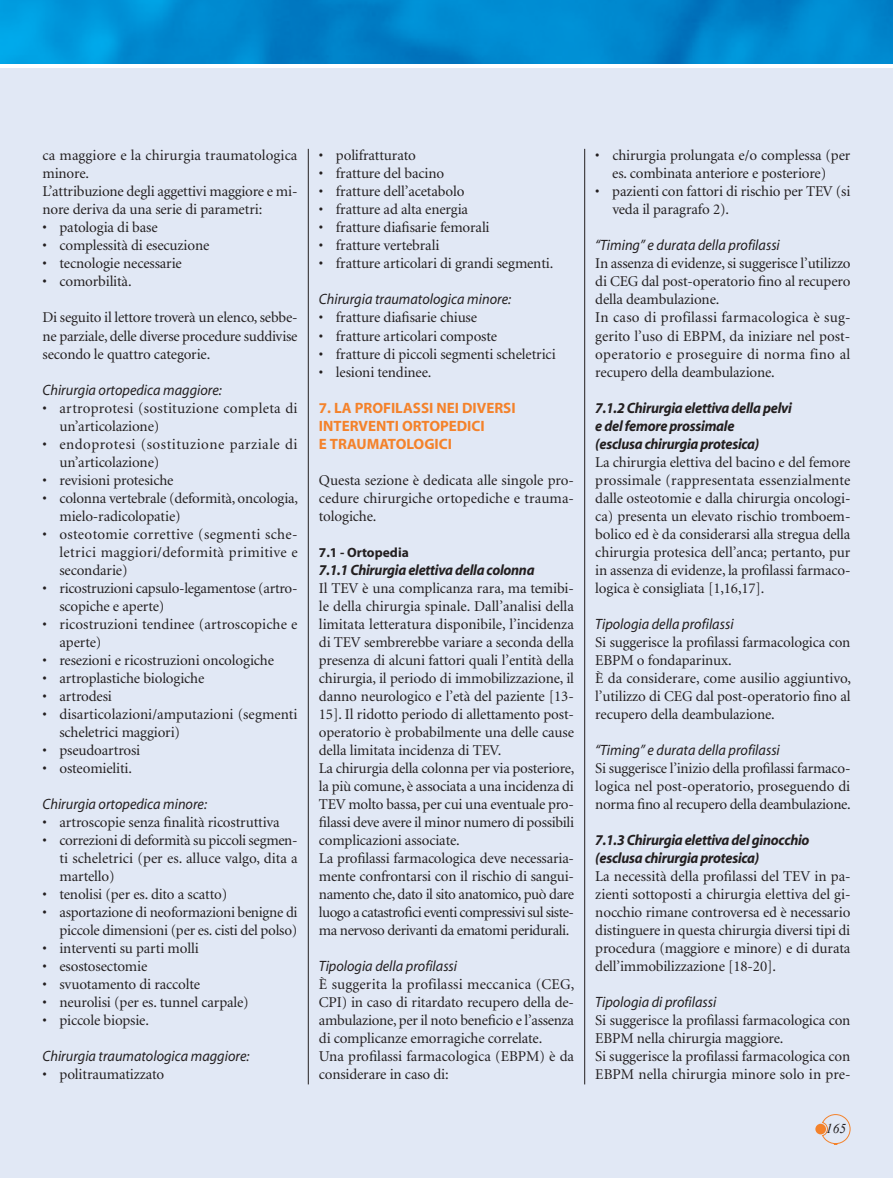
<style>
.page{position:relative;width:893px;height:1178px;background:#fff}
.page>*{position:absolute;margin:0;border:0;box-sizing:border-box;transform-origin:0 0}
.t1{font:15px/18px "Minion";letter-spacing:-.01em;color:#231f20}
.t2{font:italic 15px "Myriad";color:#231f20;scale:.95 1}
.t3{font:italic 700 15px/18px "Myriad";letter-spacing:-.02em;color:#231f20;scale:.95 1}
.t4{font:700 15px/18px "Myriad";color:#f4822b}
.t5{font:15px/18px "Minion";letter-spacing:.015em;color:#231f20}
.t6{font:15px/18px "Minion";letter-spacing:.03em;color:#231f20}
.t7{font:700 13.5px "Myriad";color:#231f20}
.t8{font:italic 13.5px "Times New Roman";color:#231f20}
</style>
<div class="page">
<div style="left:0;top:68px;width:893px;height:1110px;background:#e1e8f5"></div>
<svg style="left:1px;top:0;width:892px;height:64px;background:#0089cf"></svg>
<hr style="left:0;top:0;width:1px;height:64px;background:#00aeef">
<div style="left:815px;top:1124px;width:11px;height:10px;background:#f4822b;border-radius:50%"></div>
<svg style="left:821px;top:1114px;width:30px;height:31px"></svg>
<hr style="left:308px;top:149px;width:1px;height:935px;background:#231f20">
<hr style="left:584px;top:149px;width:1px;height:935px;background:#231f20">
<p class="t1" style="left:43px;top:147px;width:257px">ca maggiore e la chirurgia traumatologica minore.<br>L’attribuzione degli aggettivi maggiore e mi&shy;nore deriva da una serie di parametri:</p>
<p class="t1" style="left:43px;top:219px;width:117px">• patologia di base</p>
<p class="t1" style="left:43px;top:237px;width:168px">• complessità di esecuzione</p>
<p class="t1" style="left:43px;top:255px;width:141px">• tecnologie necessarie</p>
<p class="t1" style="left:43px;top:273px;width:91px">• comorbilità.</p>
<p class="t1" style="left:43px;top:309px;width:257px;text-align:justify">Di seguito il lettore troverà un elenco, sebbe&shy;ne parziale, delle diverse procedure suddivise secondo le quattro categorie.</p>
<p class="t2" style="left:43px;top:382px;width:190px">Chirurgia ortopedica maggiore:</p>
<p class="t5" style="left:60px;top:399px;width:240px;text-indent:-17px">• artroprotesi (sostituzione completa di un’articolazione)</p>
<p class="t6" style="left:59px;top:435px;width:240px;text-indent:-17px">• endoprotesi (sostituzione parziale di un’articolazione)</p>
<p class="t1" style="left:42px;top:471px;width:133px">• revisioni protesiche</p>
<p class="t1" style="left:59px;top:489px;width:240px;text-indent:-17px">• colonna vertebrale (deformità, oncologia, mielo-radicolopatie)</p>
<p class="t1" style="left:59px;top:525px;width:240px;text-align:justify;text-indent:-17px">• osteotomie correttive (segmenti sche&shy;letrici maggiori/deformità primitive e secondarie)</p>
<p class="t1" style="left:59px;top:579px;width:240px;text-indent:-17px">• ricostruzioni capsulo-legamentose (artro&shy;scopiche e aperte)</p>
<p class="t1" style="left:59px;top:615px;width:240px;text-indent:-17px">• ricostruzioni tendinee (artroscopiche e aperte)</p>
<p class="t1" style="left:42px;top:651px;width:233px">• resezioni e ricostruzioni oncologiche</p>
<p class="t1" style="left:42px;top:669px;width:163px">• artroplastiche biologiche</p>
<p class="t1" style="left:42px;top:687px;width:71px">• artrodesi</p>
<p class="t1" style="left:59px;top:705px;width:240px;text-indent:-17px">• disarticolazioni/amputazioni (segmenti scheletrici maggiori)</p>
<p class="t1" style="left:42px;top:741px;width:99px">• pseudoartrosi</p>
<p class="t1" style="left:42px;top:759px;width:91px">• osteomieliti.</p>
<p class="t2" style="left:43px;top:796px;width:175px">Chirurgia ortopedica minore:</p>
<p class="t1" style="left:43px;top:813px;width:239px">• artroscopie senza finalità ricostruttiva</p>
<p class="t1" style="left:59px;top:831px;width:240px;text-align:justify;text-indent:-17px">• correzioni di deformità su piccoli segmen&shy;ti scheletrici (per es. alluce valgo, dita a martello)</p>
<p class="t1" style="left:42px;top:885px;width:186px">• tenolisi (per es. dito a scatto)</p>
<p class="t1" style="left:42px;top:903px;width:257px;text-align:right">• asportazione di neoformazioni benigne di piccole dimensioni (per es. cisti del polso)</p>
<p class="t1" style="left:42px;top:939px;width:158px">• interventi su parti molli</p>
<p class="t1" style="left:42px;top:957px;width:106px">• esostosectomie</p>
<p class="t1" style="left:42px;top:975px;width:159px">• svuotamento di raccolte</p>
<p class="t1" style="left:42px;top:993px;width:208px">• neurolisi (per es. tunnel carpale)</p>
<p class="t1" style="left:42px;top:1011px;width:108px">• piccole biopsie.</p>
<p class="t2" style="left:43px;top:1048px;width:219px">Chirurgia traumatologica maggiore:</p>
<p class="t1" style="left:43px;top:1065px;width:123px">• politraumatizzato</p>
<p class="t1" style="left:319px;top:147px;width:98px">• polifratturato</p>
<p class="t1" style="left:319px;top:165px;width:127px">• fratture del bacino</p>
<p class="t1" style="left:319px;top:183px;width:147px">• fratture dell’acetabolo</p>
<p class="t1" style="left:319px;top:201px;width:151px">• fratture ad alta energia</p>
<p class="t1" style="left:319px;top:219px;width:172px">• fratture diafisarie femorali</p>
<p class="t1" style="left:319px;top:237px;width:122px">• fratture vertebrali</p>
<p class="t1" style="left:319px;top:255px;width:236px">• fratture articolari di grandi segmenti.</p>
<p class="t2" style="left:319px;top:292px;width:204px">Chirurgia traumatologica minore:</p>
<p class="t1" style="left:319px;top:309px;width:160px">• fratture diafisarie chiuse</p>
<p class="t1" style="left:319px;top:327px;width:180px">• fratture articolari composte</p>
<p class="t1" style="left:319px;top:345px;width:238px">• fratture di piccoli segmenti scheletrici</p>
<p class="t1" style="left:319px;top:363px;width:114px">• lesioni tendinee.</p>
<p class="t4" style="left:319px;top:399px;width:196px">7. LA PROFILASSI NEI DIVERSI<br>INTERVENTI ORTOPEDICI<br>E TRAUMATOLOGICI</p>
<p class="t1" style="left:319px;top:471px;width:257px;text-align:justify">Questa sezione è dedicata alle singole pro&shy;cedure chirurgiche ortopediche e trauma&shy;tologiche.</p>
<p class="t7" style="left:319px;top:545px;width:91px">7.1 - ORTOPEDIA</p>
<p class="t3" style="left:319px;top:561px;width:229px">7.1.1 Chirurgia elettiva della colonna</p>
<p class="t1" style="left:319px;top:579px;width:257px">Il TEV è una complicanza rara, ma temibi&shy;le della chirurgia spinale. Dall’analisi della limitata letteratura disponibile, l’incidenza di TEV sembrerebbe variare a seconda della presenza di alcuni fattori quali l’entità della chirurgia, il periodo di immobilizzazione, il danno neurologico e l’età del paziente [13- 15]. Il ridotto periodo di allettamento post&shy;operatorio è probabilmente una delle cause della limitata incidenza di TEV.<br>La chirurgia della colonna per via posteriore, la più comune, è associata a una incidenza di TEV molto bassa, per cui una eventuale pro&shy;filassi deve avere il minor numero di possibili complicazioni associate.<br>La profilassi farmacologica deve necessaria&shy;mente confrontarsi con il rischio di sangui&shy;namento che, dato il sito anatomico, può dare luogo a catastrofici eventi compressivi sul siste&shy;ma nervoso derivanti da ematomi peridurali.</p>
<p class="t2" style="left:319px;top:958px;width:147px">Tipologia della profilassi</p>
<p class="t1" style="left:319px;top:975px;width:257px">È suggerita la profilassi meccanica (CEG, CPI) in caso di ritardato recupero della de&shy;ambulazione, per il noto beneficio e l’assenza di complicanze emorragiche correlate.<br>Una profilassi farmacologica (EBPM) è da considerare in caso di:</p>
<p class="t1" style="left:595px;top:147px;width:257px;text-align:center">• chirurgia prolungata e/o complessa (per es. combinata anteriore e posteriore)</p>
<p class="t1" style="left:612px;top:183px;width:240px;text-indent:-17px">• pazienti con fattori di rischio per TEV (si veda il paragrafo 2).</p>
<p class="t2" style="left:595px;top:238px;width:196px">“Timing” e durata della profilassi</p>
<p class="t1" style="left:595px;top:255px;width:257px">In assenza di evidenze, si suggerisce l’utilizzo di CEG dal post-operatorio fino al recupero della deambulazione.<br>In caso di profilassi farmacologica è sug&shy;gerito l’uso di EBPM, da iniziare nel post&shy;operatorio e proseguire di norma fino al recupero della deambulazione.</p>
<p class="t3" style="left:595px;top:399px;width:209px">7.1.2 Chirurgia elettiva della pelvi e del femore prossimale<br>(esclusa chirurgia protesica)</p>
<p class="t1" style="left:595px;top:453px;width:257px;text-align:justify">La chirurgia elettiva del bacino e del femore prossimale (rappresentata essenzialmente dalle osteotomie e dalla chirurgia oncologi&shy;ca) presenta un elevato rischio tromboem&shy;bolico ed è da considerarsi alla stregua della chirurgia protesica dell’anca; pertanto, pur in assenza di evidenze, la profilassi farmaco&shy;logica è consigliata [1,16,17].</p>
<p class="t2" style="left:595px;top:616px;width:147px">Tipologia della profilassi</p>
<p class="t1" style="left:595px;top:633px;width:257px">Si suggerisce la profilassi farmacologica con EBPM o fondaparinux.<br>È da considerare, come ausilio aggiuntivo, l’utilizzo di CEG dal post-operatorio fino al recupero della deambulazione.</p>
<p class="t2" style="left:595px;top:742px;width:196px">“Timing” e durata della profilassi</p>
<p class="t1" style="left:595px;top:759px;width:257px;text-align:justify">Si suggerisce l’inizio della profilassi farmaco&shy;logica nel post-operatorio, proseguendo di norma fino al recupero della deambulazione.</p>
<p class="t3" style="left:595px;top:831px;width:227px">7.1.3 Chirurgia elettiva del ginocchio (esclusa chirurgia protesica)</p>
<p class="t1" style="left:595px;top:867px;width:257px;text-align:justify">La necessità della profilassi del TEV in pa&shy;zienti sottoposti a chirurgia elettiva del gi&shy;nocchio rimane controversa ed è necessario distinguere in questa chirurgia diversi tipi di procedura (maggiore e minore) e di durata dell’immobilizzazione [18-20].</p>
<p class="t2" style="left:595px;top:994px;width:129px">Tipologia di profilassi</p>
<p class="t1" style="left:595px;top:1011px;width:257px">Si suggerisce la profilassi farmacologica con EBPM nella chirurgia maggiore.<br>Si suggerisce la profilassi farmacologica con EBPM nella chirurgia minore solo in pre-</p>
<p class="t8" style="left:826px;top:1119px;width:22px">165</p>
</div>
